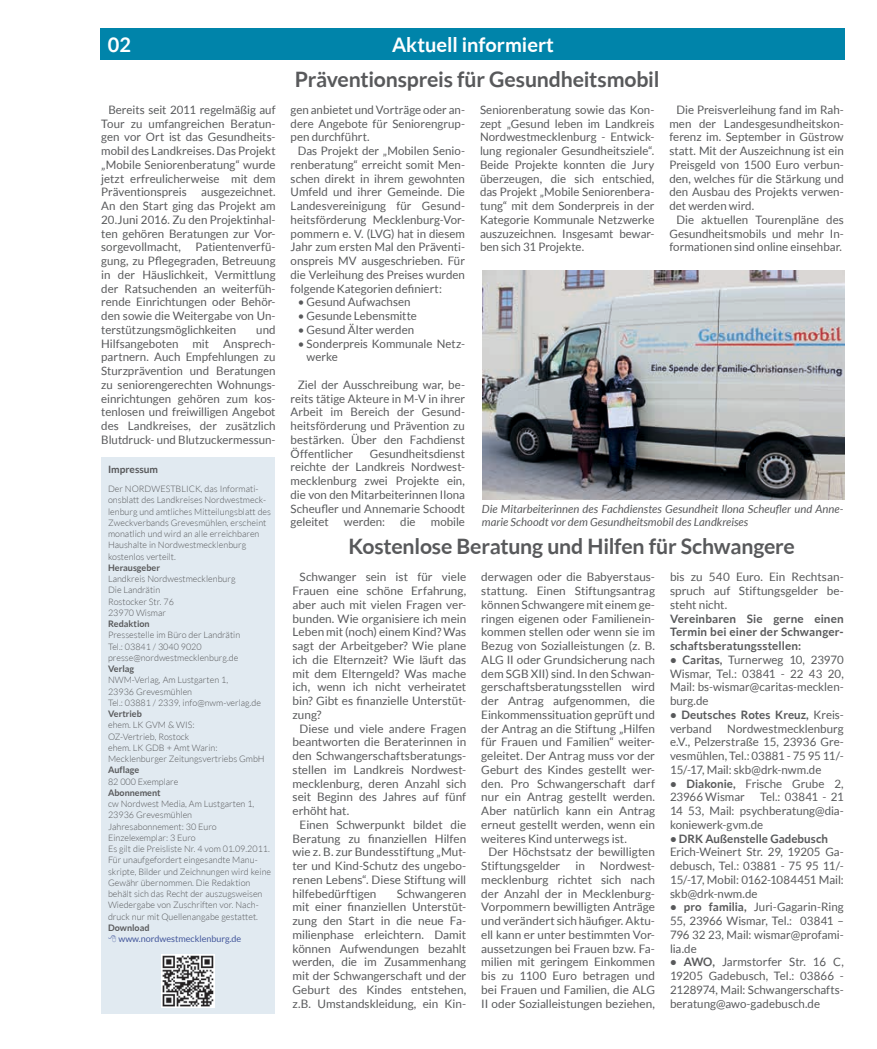
<style>
.page{position:relative;width:877px;height:1049px;background:#fff}
.page>*{position:absolute;margin:0;border:0;box-sizing:border-box;transform-origin:0 0}
.t1{font:700 21.25px "Lato";letter-spacing:-.01em;color:#58595b}
.t2{font:700 20px "Lato";color:#fff}
.t3{font:11.62px/13.8px "Lato";color:#58595b;text-align:justify}
.t4{font:700 11.62px/13.8px "Lato";letter-spacing:.01em;color:#58595b;text-align:justify}
.t5{font:italic 11.25px/13.8px "Lato";letter-spacing:.005em;color:#58595b}
.t6{font:700 10.12px "Lato";color:#58595b}
.t7{font:300 9px/11.2px "Lato";color:#58595b}
.t8{font:700 9px "Lato";color:#58595b}
.t9{font:9px "Lato";color:#42569b}
.s1{font-weight:700}
.s2{font-weight:400}
</style>
<div class="page">
<div style="left:101px;top:28px;width:744px;height:32px;background:#0084aa"></div>
<div style="left:101px;top:457px;width:174px;height:556px;background:#e1eaf1"></div>
<img style="left:161px;top:954px;width:53px;height:54px">
<img style="left:483px;top:270px;width:362px;height:229px">
<h2 class="t2" style="left:108px;top:34px;width:25px">02</h2>
<h2 class="t2" style="left:392px;top:34px;width:163px">Aktuell informiert</h2>
<p class="t3" style="left:101px;top:103px;width:176px;text-indent:7px">Bereits seit 2011 regelmäßig auf Tour zu umfangreichen Beratun&shy;gen vor Ort ist das Gesundheits&shy;mobil des Landkreises. Das Projekt „Mobile Seniorenberatung“ wurde jetzt erfreulicherweise mit dem Präventionspreis ausgezeichnet.<br>An den Start ging das Projekt am 20.Juni 2016. Zu den Projektinhal&shy;ten gehören Beratungen zur Vor&shy;sorgevollmacht, Patientenverfü&shy;gung, zu Pflegegraden, Betreuung in der Häuslichkeit, Vermittlung der Ratsuchenden an weiterfüh&shy;rende Einrichtungen oder Behör&shy;den sowie die Weitergabe von Un&shy;terstützungsmöglichkeiten</p>
<p class="t3" style="left:101px;top:323px;width:176px;text-indent:155px">und Hilfsangeboten mit Ansprech&shy;partnern. Auch Empfehlungen zu Sturzprävention und Beratungen zu seniorengerechten Wohnungs&shy;einrichtungen gehören zum kos&shy;tenlosen und freiwilligen Angebot des Landkreises, der zusätzlich Blutdruck- und Blutzuckermessun-</p>
<p class="t6" style="left:108px;top:464px;width:52px">Impressum</p>
<p class="t7" style="left:108px;top:483px;width:165px">Der NORDWESTBLICK, das Informati&shy;onsblatt des Landkreises Nordwestmeck&shy;lenburg und amtliches Mitteilungsblatt des Zweckverbands Grevesmühlen, erscheint monatlich und wird an alle erreichbaren Haushalte in Nordwestmecklenburg kostenlos verteilt.</p>
<p class="t8" style="left:108px;top:562px;width:53px">Herausgeber</p>
<p class="t7" style="left:108px;top:573px;width:129px">Landkreis Nordwestmecklenburg<br>Die Landrätin<br>Rostocker Str. 76<br>23970 Wismar</p>
<p class="t8" style="left:108px;top:619px;width:43px">Redaktion</p>
<p class="t7" style="left:108px;top:629px;width:134px">Pressestelle im Büro der Landrätin<br>Tel.: 03841 / 3040 9020 presse@nordwestmecklenburg.de</p>
<p class="t8" style="left:108px;top:664px;width:28px">Verlag</p>
<p class="t7" style="left:108px;top:674px;width:155px">NWM-Verlag, Am Lustgarten 1,<br>23936 Grevesmühlen<br>Tel.: 03881 / 2339, info@nwm-verlag.de</p>
<p class="t8" style="left:108px;top:709px;width:35px">Vertrieb</p>
<p class="t7" style="left:108px;top:719px;width:158px">ehem. LK GVM &amp; WIS:<br>OZ-Vertrieb, Rostock<br>ehem. LK GDB + Amt Warin:<br>Mecklenburger Zeitungsvertriebs GmbH</p>
<p class="t8" style="left:108px;top:765px;width:33px">Auflage</p>
<p class="t7" style="left:108px;top:776px;width:72px">82 000 Exemplare</p>
<p class="t8" style="left:108px;top:787px;width:54px">Abonnement</p>
<p class="t7" style="left:108px;top:798px;width:165px">cw Nordwest Media, Am Lustgarten 1, 23936 Grevesmühlen<br>Jahresabonnement: 30 Euro Einzelexemplar: 3 Euro<br>Es gilt die Preisliste Nr. 4 vom 01.09.2011.<br>Für unaufgefordert eingesandte Manu&shy;skripte, Bilder und Zeichnungen wird keine Gewähr übernommen. Die Redaktion behält sich das Recht der auszugsweisen Wiedergabe von Zuschriften vor. Nach&shy;druck nur mit Quellenangabe gestattet.</p>
<p class="t8" style="left:108px;top:922px;width:43px">Download</p>
<p class="t9" style="left:119px;top:934px;width:124px">www.nordwestmecklenburg.de</p>
<h1 class="t1" style="left:295px;top:67px;width:366px">Präventionspreis für Gesundheitsmobil</h1>
<p class="t3" style="left:291px;top:103px;width:176px">gen anbietet und Vorträge oder an&shy;dere Angebote für Seniorengrup&shy;pen durchführt.</p>
<p class="t3" style="left:291px;top:144px;width:176px;text-indent:7px">Das Projekt der „Mobilen Senio&shy;renberatung“ erreicht somit Men&shy;schen direkt in ihrem gewohnten Umfeld und ihrer Gemeinde. Die Landesvereinigung für Gesund&shy;heitsförderung Mecklenburg-Vor&shy;pommern e. V. (LVG) hat in diesem Jahr zum ersten Mal den Präventi&shy;onspreis MV ausgeschrieben. Für die Verleihung des Preises wurden folgende Kategorien definiert:</p>
<p class="t3" style="left:298px;top:295px;width:114px">• Gesund Aufwachsen</p>
<p class="t3" style="left:298px;top:309px;width:121px">• Gesunde Lebensmitte</p>
<p class="t3" style="left:298px;top:323px;width:118px">• Gesund Älter werden</p>
<p class="t3" style="left:307px;top:336px;width:160px;text-indent:-9px">• Sonderpreis Kommunale Netz&shy;werke</p>
<p class="t3" style="left:291px;top:378px;width:176px;text-indent:7px">Ziel der Ausschreibung war, be&shy;reits tätige Akteure in M-V in ihrer Arbeit im Bereich der Gesund&shy;heitsförderung und Prävention zu bestärken. Über den Fachdienst Öffentlicher</p>
<p class="t3" style="left:291px;top:446px;width:176px;text-indent:79px">Gesundheitsdienst reichte der Landkreis Nordwest&shy;mecklenburg zwei Projekte ein, die von den Mitarbeiterinnen Ilona Scheufler und Annemarie Schoodt geleitet</p>
<p class="t3" style="left:344px;top:515px;width:43px">werden:</p>
<p class="t3" style="left:400px;top:515px;width:17px">die</p>
<p class="t3" style="left:431px;top:515px;width:36px">mobile</p>
<p class="t3" style="left:480px;top:103px;width:176px">Seniorenberatung sowie das Kon&shy;zept „Gesund leben im Landkreis Nordwestmecklenburg - Entwick&shy;lung regionaler Gesundheitsziele“.<br>Beide Projekte konnten die Jury überzeugen, die sich entschied, das Projekt „Mobile Seniorenbera&shy;tung“ mit dem Sonderpreis in der Kategorie Kommunale Netzwerke auszuzeichnen. Insgesamt bewar&shy;ben sich 31 Projekte.</p>
<p class="t3" style="left:669px;top:103px;width:176px;text-indent:7px">Die Preisverleihung fand im Rah&shy;men der Landesgesundheitskon&shy;ferenz im. September in Güstrow statt. Mit der Auszeichnung ist ein Preisgeld von 1500 Euro verbun&shy;den, welches für die Stärkung und den Ausbau des Projekts verwen&shy;det werden wird.</p>
<p class="t3" style="left:669px;top:213px;width:176px;text-indent:7px">Die aktuellen Tourenpläne des Gesundheitsmobils und mehr In&shy;formationen sind online einsehbar.</p>
<p class="t5" style="left:482px;top:502px;width:363px">Die Mitarbeiterinnen des Fachdienstes Gesundheit Ilona Scheufler und Anne&shy;marie Schoodt vor dem Gesundheitsmobil des Landkreises</p>
<h1 class="t1" style="left:348px;top:534px;width:448px">Kostenlose Beratung und Hilfen für Schwangere</h1>
<p class="t3" style="left:292px;top:570px;width:175px;text-indent:7px">Schwanger sein ist für viele Frauen eine schöne Erfahrung, aber auch mit vielen Fragen ver&shy;bunden. Wie organisiere ich mein Leben mit (noch) einem Kind? Was sagt der Arbeitgeber? Wie plane ich die Elternzeit? Wie läuft das mit dem Elterngeld? Was mache ich, wenn ich nicht verheiratet bin? Gibt es finanzielle Unterstüt&shy;zung?</p>
<p class="t3" style="left:292px;top:721px;width:175px;text-indent:7px">Diese und viele andere Fragen beantworten die Beraterinnen in den Schwangerschaftsberatungs&shy;stellen im Landkreis Nordwest&shy;mecklenburg, deren Anzahl sich seit Beginn des Jahres auf fünf erhöht hat.</p>
<p class="t3" style="left:292px;top:818px;width:175px;text-indent:7px">Einen Schwerpunkt bildet die Beratung zu finanziellen Hilfen wie z. B. zur Bundesstiftung „Mut&shy;ter und Kind-Schutz des ungebo&shy;renen Lebens“. Diese Stiftung will hilfebedürftigen</p>
<p class="t3" style="left:292px;top:886px;width:175px;text-indent:104px">Schwangeren mit einer finanziellen Unterstüt&shy;zung den Start in die neue Fa&shy;milienphase erleichtern. Damit können Aufwendungen bezahlt werden, die im Zusammenhang mit der Schwangerschaft und der Geburt des Kindes entstehen, z.B. Umstandskleidung, ein Kin-</p>
<p class="t3" style="left:481px;top:570px;width:175px">derwagen oder die Babyerstaus&shy;stattung. Einen Stiftungsantrag können Schwangere mit einem ge&shy;ringen eigenen oder Familienein&shy;kommen stellen oder wenn sie im Bezug von Sozialleistungen (z. B.<br>ALG II oder Grundsicherung nach dem SGB XII) sind. In den Schwan&shy;gerschaftsberatungsstellen wird der Antrag aufgenommen, die Einkommenssituation geprüft und der Antrag an die Stiftung „Hilfen für Frauen und Familien“ weiter&shy;geleitet. Der Antrag muss vor der Geburt des Kindes gestellt wer&shy;den. Pro Schwangerschaft darf nur ein Antrag gestellt werden.<br>Aber natürlich kann ein Antrag erneut gestellt werden, wenn ein weiteres Kind unterwegs ist.</p>
<p class="t3" style="left:481px;top:845px;width:175px;text-indent:7px">Der Höchstsatz der bewilligten<br>Stiftungsgelder</p>
<p class="t3" style="left:481px;top:859px;width:175px;text-indent:119px">Nordwest&shy;mecklenburg richtet sich nach der Anzahl der in Mecklenburg-Vorpommern bewilligten Anträge und verändert sich häufiger. Aktu&shy;ell kann er unter bestimmten Vor&shy;aussetzungen bei Frauen bzw. Fa&shy;milien mit geringem Einkommen bis zu 1100 Euro betragen und bei Frauen und Familien, die ALG II oder Sozialleistungen beziehen,</p>
<p class="t3" style="left:575px;top:859px;width:11px">in</p>
<p class="t3" style="left:670px;top:570px;width:175px">bis zu 540 Euro. Ein Rechtsan&shy;spruch auf Stiftungsgelder be&shy;steht nicht.</p>
<p class="t4" style="left:670px;top:611px;width:175px">Vereinbaren Sie gerne einen Termin bei einer der Schwanger&shy;schaftsberatungsstellen:</p>
<p class="t3" style="left:670px;top:653px;width:175px"><span class="s1">• Caritas,</span> Turnerweg 10, 23970<br>Wismar, Tel.: 03841 - 22 43 20, Mail: bs-wismar@caritas-mecklen&shy;burg.de</p>
<p class="t4" style="left:670px;top:707px;width:175px">• Deutsches Rotes Kreuz, <span class="s2">Kreis&shy;verband</span></p>
<p class="t3" style="left:670px;top:721px;width:175px;text-indent:57px">Nordwestmecklenburg e.V., Pelzerstraße 15, 23936 Gre&shy;vesmühlen, Tel.: 03881 - 75 95 11/- 15/-17, Mail: skb@drk-nwm.de</p>
<p class="t3" style="left:670px;top:776px;width:175px"><span class="s1">• Diakonie,</span> Frische Grube 2,<br>23966 Wismar</p>
<p class="t3" style="left:670px;top:790px;width:175px;text-indent:90px">Tel.: 03841 - 21<br>14 53, Mail: psychberatung@dia&shy;koniewerk-gvm.de</p>
<p class="t4" style="left:670px;top:831px;width:160px">• DRK Außenstelle Gadebusch</p>
<p class="t3" style="left:670px;top:845px;width:175px">Erich-Weinert Str. 29, 19205 Ga&shy;debusch, Tel.: 03881 - 75 95 11/- 15/-17, Mobil: 0162-1084451 Mail: skb@drk-nwm.de</p>
<p class="t3" style="left:670px;top:900px;width:175px"><span class="s1">• pro familia,</span> Juri-Gagarin-Ring 55, 23966 Wismar, Tel.: 03841 – 796 32 23, Mail: wismar@profami&shy;lia.de</p>
<p class="t3" style="left:670px;top:955px;width:175px"><span class="s1">• AWO,</span> Jarmstorfer Str. 16 C, 19205 Gadebusch, Tel.: 03866 - 2128974, Mail: Schwangerschafts&shy;beratung@awo-gadebusch.de</p>
</div>
